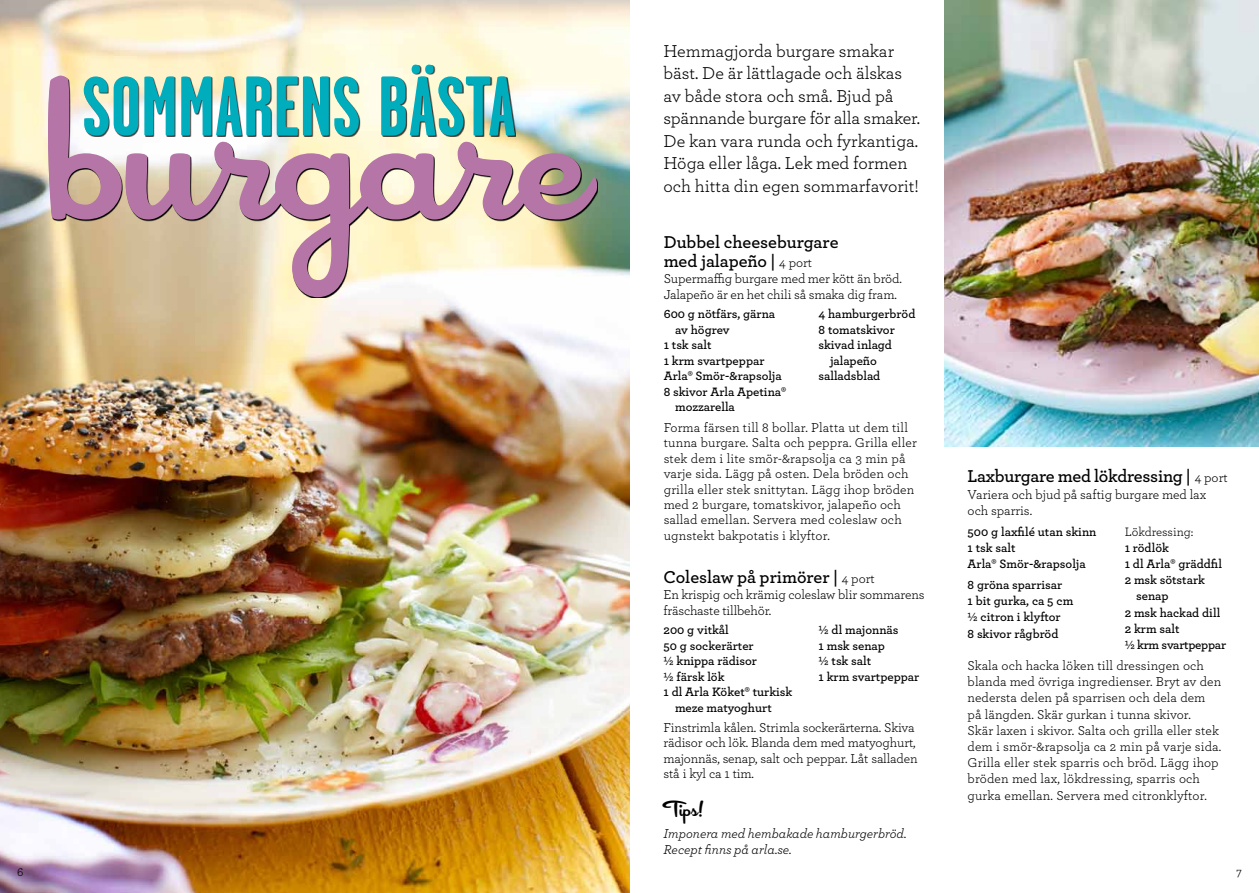
<style>
.page{position:relative;width:1259px;height:893px;background:#fff}
.page>*{position:absolute;margin:0;border:0;box-sizing:border-box;transform-origin:0 0}
.t1{font:225.15px "Cocktail Shaker";color:#b575a7}
.t2{font:700 84.45px "Garage Gothic";color:#00adbc}
.t3{font:22.5px "Cocktail Shaker";color:#000}
.t4{font:18px/22.5px "Archer";letter-spacing:-.005em;color:#000}
.t5{font:600 18px/18.8px "Archer";letter-spacing:-.01em;color:#000}
.t6{font:13.5px/15.5px "Archer";color:#000}
.t7{font:italic 13.5px/16.2px "Archer";color:#000}
.t8{font:600 12.75px/16.2px "Archer";color:#000}
.t9{font:600 12.75px "Archer";letter-spacing:-.02em;color:#000}
.t10{font:12.75px "Archer";color:#000}
.t11{font:12.3px "Archer";color:#000}
.s1{font-weight:400;font-size:13.5px}
</style>
<div class="page">
<img style="left:944px;top:0;width:315px;height:446px">
<img style="left:0;top:0;width:629px;height:893px">
<svg style="left:49px;top:76px;width:549px;height:222px;background:#aaa58f"></svg>
<div style="left:84px;top:65px;width:432px;height:72px;background:#000;opacity:.75"></div>
<h2 class="t2" style="left:82px;top:55px;width:435px">SOMMARENS BÄSTA</h2>
<h1 class="t1" style="left:50px;top:20px;width:537px">burgare</h1>
<h3 class="t4" style="left:663px;top:39px;width:258px">Hemmagjorda burgare smakar bäst. De är lättlagade och älskas av både stora och små. Bjud på spännande burgare för alla smaker.<br>De kan vara runda och fyrkantiga.<br>Höga eller låga. Lek med formen och hitta din egen sommarfavorit!</h3>
<h3 class="t5" style="left:664px;top:232px;width:176px">Dubbel cheeseburgare med jalapeño | <span class="s1">4 port</span></h3>
<p class="t6" style="left:664px;top:270px;width:240px">Supermaffig burgare med mer kött än bröd.<br>Jalapeño är en het chili så smaka dig fram.</p>
<p class="t8" style="left:664px;top:305px;width:113px">600 g nötfärs, gärna</p>
<p class="t8" style="left:675px;top:321px;width:56px">av högrev</p>
<p class="t8" style="left:664px;top:336px;width:49px">1 tsk salt</p>
<p class="t8" style="left:664px;top:352px;width:102px">1 krm svartpeppar</p>
<p class="t8" style="left:664px;top:367px;width:120px">Arla® Smör-&amp;rapsolja</p>
<p class="t8" style="left:664px;top:383px;width:124px">8 skivor Arla Apetina®</p>
<p class="t8" style="left:675px;top:398px;width:61px">mozzarella</p>
<p class="t6" style="left:664px;top:419px;width:255px">Forma färsen till 8 bollar. Platta ut dem till tunna burgare. Salta och peppra. Grilla eller stek dem i lite smör-&amp;rapsolja ca 3 min på varje sida. Lägg på osten. Dela bröden och grilla eller stek snittytan. Lägg ihop bröden med 2 burgare, tomatskivor, jalapeño och sallad emellan. Servera med coleslaw och ugnstekt bakpotatis i klyftor.</p>
<h3 class="t5" style="left:663px;top:566px;width:213px">Coleslaw på primörer | <span class="s1">4 port</span></h3>
<p class="t6" style="left:663px;top:586px;width:262px">En krispig och krämig coleslaw blir sommarens fräschaste tillbehör.</p>
<p class="t8" style="left:663px;top:621px;width:67px">200 g vitkål</p>
<p class="t8" style="left:663px;top:637px;width:92px">50 g sockerärter</p>
<p class="t8" style="left:663px;top:652px;width:95px">½ knippa rädisor</p>
<p class="t8" style="left:663px;top:667px;width:63px">½ färsk lök</p>
<p class="t8" style="left:663px;top:683px;width:130px">1 dl Arla Köket® turkisk</p>
<p class="t8" style="left:675px;top:698px;width:98px">meze matyoghurt</p>
<p class="t6" style="left:663px;top:719px;width:255px">Finstrimla kålen. Strimla sockerärterna. Skiva rädisor och lök. Blanda dem med matyoghurt, majonnäs, senap, salt och peppar. Låt salladen stå i kyl ca 1 tim.</p>
<p class="t8" style="left:818px;top:305px;width:98px">4 hamburgerbröd</p>
<p class="t8" style="left:818px;top:321px;width:78px">8 tomatskivor</p>
<p class="t8" style="left:818px;top:336px;width:75px">skivad inlagd</p>
<p class="t8" style="left:830px;top:352px;width:48px">jalapeño</p>
<p class="t8" style="left:818px;top:367px;width:63px">salladsblad</p>
<p class="t8" style="left:818px;top:621px;width:102px;line-height:15.5px">½ dl majonnäs<br>1 msk senap<br>½ tsk salt<br>1 krm svartpeppar</p>
<h3 class="t3" style="left:663px;top:796px;width:41px">Tips!</h3>
<p class="t7" style="left:663px;top:824px;width:244px">Imponera med hembakade hamburgerbröd.<br>Recept finns på arla.se.</p>
<h3 class="t5" style="left:967px;top:466px;width:262px">Laxburgare med lökdressing | <span class="s1">4 port</span></h3>
<p class="t6" style="left:967px;top:486px;width:240px;line-height:16.2px">Variera och bjud på saftig burgare med lax och sparris.</p>
<p class="t8" style="left:967px;top:523px;width:130px">500 g laxfilé utan skinn<br>1 tsk salt<br>Arla® Smör-&amp;rapsolja</p>
<p class="t8" style="left:967px;top:576px;width:107px">8 gröna sparrisar<br>1 bit gurka, ca 5 cm ½ citron i klyftor<br>8 skivor rågbröd</p>
<p class="t6" style="left:967px;top:657px;width:255px;line-height:16.2px">Skala och hacka löken till dressingen och blanda med övriga ingredienser. Bryt av den nedersta delen på sparrisen och dela dem på längden. Skär gurkan i tunna skivor.<br>Skär laxen i skivor. Salta och grilla eller stek dem i smör-&amp;rapsolja ca 2 min på varje sida.<br>Grilla eller stek sparris och bröd. Lägg ihop bröden med lax, lökdressing, sparris och gurka emellan. Servera med citronklyftor.</p>
<p class="t10" style="left:1124px;top:523px;width:70px">Lökdressing:</p>
<p class="t8" style="left:1124px;top:539px;width:46px">1 rödlök</p>
<p class="t8" style="left:1124px;top:555px;width:99px">1 dl Arla® gräddfil</p>
<p class="t8" style="left:1124px;top:571px;width:82px">2 msk sötstark</p>
<p class="t8" style="left:1136px;top:587px;width:34px">senap</p>
<p class="t8" style="left:1124px;top:603px;width:97px">2 msk hackad dill</p>
<p class="t8" style="left:1124px;top:620px;width:56px">2 krm salt</p>
<p class="t9" style="left:1124px;top:635px;width:103px">½ krm svartpeppar</p>
<p class="t11" style="left:17px;top:863px;width:8px">6</p>
<p class="t11" style="left:1236px;top:863px;width:7px">7</p>
</div>
